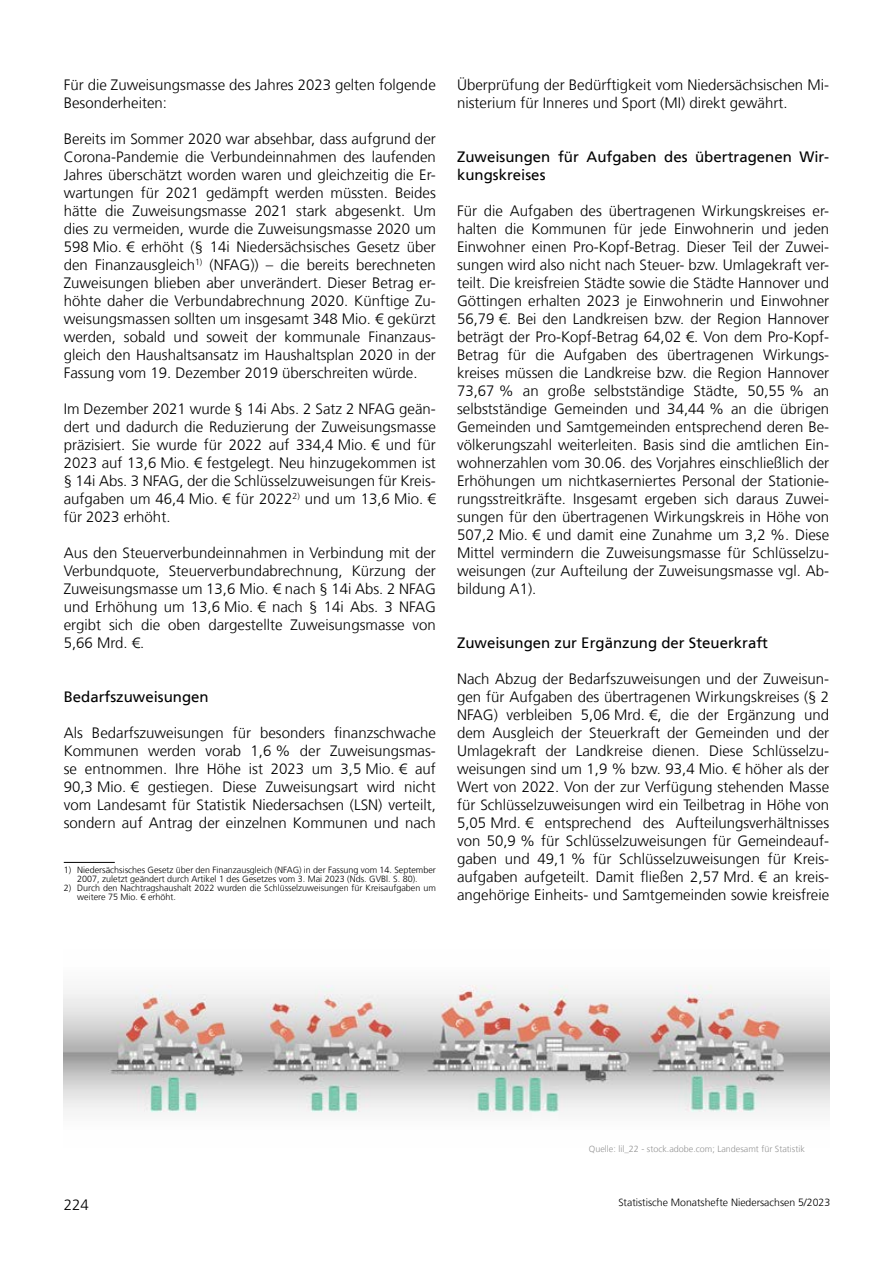
<style>
.page{position:relative;width:893px;height:1263px;background:#fff}
.page>*{position:absolute;margin:0;border:0;box-sizing:border-box;transform-origin:0 0}
.P_Fliesstext{font:300 15px/18px "NDS Frutiger";color:#000;text-align:justify}
.H3_Zwischenüberschrift{font:15px/18px "NDS Frutiger";color:#000}
.t1{font:300 10.5px "NDS Frutiger";color:#000}
.P_Fussnote{font:300 9px/9px "NDS Frutiger";color:#000;text-align:center}
.P_Inhalt_Text{font:300 9px "NDS Frutiger";color:#949494}
</style>
<div class="page">
<hr style="left:64px;top:862px;width:51px;height:1px;background:#000">
<img style="left:64px;top:984px;width:765px;height:129px">
<p class="P_Fliesstext" style="left:64px;top:76px;width:374px">Für die Zuweisungsmasse des Jahres 2023 gelten folgende<br>Besonderheiten:</p>
<p class="P_Fliesstext" style="left:64px;top:130px;width:374px">Bereits im Sommer 2020 war absehbar, dass aufgrund der Corona-Pandemie die Verbundeinnahmen des laufenden Jahres überschätzt worden waren und gleichzeitig die Er&shy;wartungen für 2021 gedämpft werden müssten. Beides hätte die Zuweisungsmasse 2021 stark abgesenkt. Um dies zu vermeiden, wurde die Zuweisungsmasse 2020 um 598 Mio. € erhöht (§ 14i Niedersächsisches Gesetz über den Finanzausgleich<sup>1)</sup> (NFAG)) – die bereits berechneten Zuweisungen blieben aber unverändert. Dieser Betrag er&shy;höhte daher die Verbundabrechnung 2020. Künftige Zu&shy;weisungsmassen sollten um insgesamt 348 Mio. € gekürzt werden, sobald und soweit der kommunale Finanzaus&shy;gleich den Haushaltsansatz im Haushaltsplan 2020 in der Fassung vom 19. Dezember 2019 überschreiten würde.</p>
<p class="P_Fliesstext" style="left:64px;top:400px;width:374px">Im Dezember 2021 wurde § 14i Abs. 2 Satz 2 NFAG geän&shy;dert und dadurch die Reduzierung der Zuweisungsmasse präzisiert. Sie wurde für 2022 auf 334,4 Mio. € und für 2023 auf 13,6 Mio. € festgelegt. Neu hinzugekommen ist § 14i Abs. 3 NFAG, der die Schlüsselzuweisungen für Kreis&shy;aufgaben um 46,4 Mio. € für 2022<sup>2)</sup> und um 13,6 Mio. € für 2023 erhöht.</p>
<p class="P_Fliesstext" style="left:64px;top:544px;width:374px">Aus den Steuerverbundeinnahmen in Verbindung mit der Verbundquote, Steuerverbundabrechnung, Kürzung der Zuweisungsmasse um 13,6 Mio. € nach § 14i Abs. 2 NFAG und Erhöhung um 13,6 Mio. € nach § 14i Abs. 3 NFAG ergibt sich die oben dargestellte Zuweisungsmasse von 5,66 Mrd. €.</p>
<h2 class="H3_Zwischenüberschrift" style="left:64px;top:688px;width:147px">Bedarfszuweisungen</h2>
<p class="P_Fliesstext" style="left:64px;top:724px;width:374px">Als Bedarfszuweisungen für besonders finanzschwache Kommunen werden vorab 1,6 % der Zuweisungsmas&shy;se entnommen. Ihre Höhe ist 2023 um 3,5 Mio. € auf 90,3 Mio. € gestiegen. Diese Zuweisungsart wird nicht vom Landesamt für Statistik Niedersachsen (LSN) verteilt, sondern auf Antrag der einzelnen Kommunen und nach</p>
<p class="P_Fussnote" style="left:64px;top:865px;width:374px">1) Niedersächsisches Gesetz über den Finanzausgleich (NFAG) in der Fassung vom 14. September<br>2007, zuletzt geändert durch Artikel 1 des Gesetzes vom 3. Mai 2023 (Nds. GVBl. S. 80).</p>
<p class="P_Fussnote" style="left:77px;top:884px;width:360px;text-align:left;text-indent:-14px">2) Durch den Nachtragshaushalt 2022 wurden die Schlüsselzuweisungen für Kreisaufgaben um weitere 75 Mio. € erhöht.</p>
<p class="P_Fliesstext" style="left:457px;top:76px;width:374px">Überprüfung der Bedürftigkeit vom Niedersächsischen Mi&shy;nisterium für Inneres und Sport (MI) direkt gewährt.</p>
<h3 class="H3_Zwischenüberschrift" style="left:457px;top:148px;width:374px">Zuweisungen für Aufgaben des übertragenen Wir&shy;kungskreises</h3>
<p class="P_Fliesstext" style="left:457px;top:202px;width:374px">Für die Aufgaben des übertragenen Wirkungskreises er&shy;halten die Kommunen für jede Einwohnerin und jeden Einwohner einen Pro-Kopf-Betrag. Dieser Teil der Zuwei&shy;sungen wird also nicht nach Steuer- bzw. Umlagekraft ver&shy;teilt. Die kreisfreien Städte sowie die Städte Hannover und Göttingen erhalten 2023 je Einwohnerin und Einwohner 56,79 €. Bei den Landkreisen bzw. der Region Hannover beträgt der Pro-Kopf-Betrag 64,02 €. Von dem Pro-Kopf-Betrag für die Aufgaben des übertragenen Wirkungs&shy;kreises müssen die Landkreise bzw. die Region Hannover 73,67 % an große selbstständige Städte, 50,55 % an selbstständige Gemeinden und 34,44 % an die übrigen Gemeinden und Samtgemeinden entsprechend deren Be&shy;völkerungszahl weiterleiten. Basis sind die amtlichen Ein&shy;wohnerzahlen vom 30.06. des Vorjahres einschließlich der Erhöhungen um nichtkaserniertes Personal der Stationie&shy;rungsstreitkräfte. Insgesamt ergeben sich daraus Zuwei&shy;sungen für den übertragenen Wirkungskreis in Höhe von 507,2 Mio. € und damit eine Zunahme um 3,2 %. Diese Mittel vermindern die Zuweisungsmasse für Schlüsselzu&shy;weisungen (zur Aufteilung der Zuweisungsmasse vgl. Ab&shy;bildung A1).</p>
<h3 class="H3_Zwischenüberschrift" style="left:457px;top:634px;width:312px">Zuweisungen zur Ergänzung der Steuerkraft</h3>
<p class="P_Fliesstext" style="left:457px;top:670px;width:374px">Nach Abzug der Bedarfszuweisungen und der Zuweisun&shy;gen für Aufgaben des übertragenen Wirkungskreises (§ 2<br>NFAG) verbleiben 5,06 Mrd. €, die der Ergänzung und dem Ausgleich der Steuerkraft der Gemeinden und der Umlagekraft der Landkreise dienen. Diese Schlüsselzu&shy;weisungen sind um 1,9 % bzw. 93,4 Mio. € höher als der Wert von 2022. Von der zur Verfügung stehenden Masse für Schlüsselzuweisungen wird ein Teilbetrag in Höhe von 5,05 Mrd. € entsprechend des Aufteilungsverhältnisses von 50,9 % für Schlüsselzuweisungen für Gemeindeauf&shy;gaben und 49,1 % für Schlüsselzuweisungen für Kreis&shy;aufgaben aufgeteilt. Damit fließen 2,57 Mrd. € an kreis&shy;angehörige Einheits- und Samtgemeinden sowie kreisfreie</p>
<p class="P_Fliesstext" style="left:64px;top:1196px;width:27px">224</p>
<p class="P_Inhalt_Text" style="left:589px;top:1144px;width:218px">Quelle: lil_22 - stock.adobe.com; Landesamt für Statistik</p>
<p class="t1" style="left:618px;top:1196px;width:213px">Statistische Monatshefte Niedersachsen 5/2023</p>
</div>
